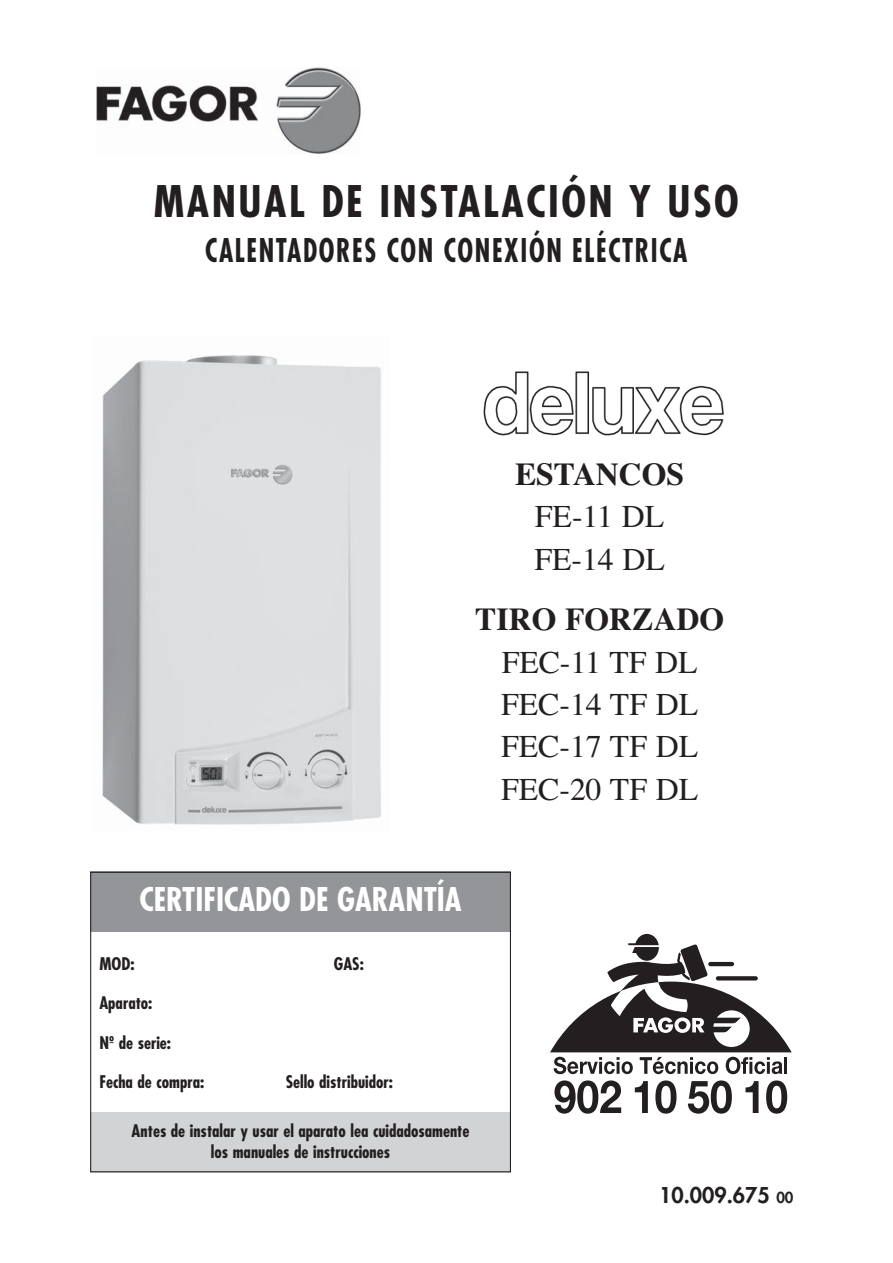
<style>
.page{position:relative;width:893px;height:1263px;background:#fff}
.page>*{position:absolute;margin:0;border:0;box-sizing:border-box;transform-origin:0 0}
.t1{font:700 condensed 42.45px "Futura";letter-spacing:.06em;color:#231f20}
.t2{font:31.8px/42.5px "Times";color:#231f20}
.t3{font:700 condensed 31.8px "Futura";letter-spacing:.06em;color:#231f20;scale:.85 1}
.t4{font:700 condensed 31.8px "Futura";color:#fff}
.t5{font:700 31.8px "Times";color:#231f20}
.t6{font:800 21.15px "Futura";color:#231f20}
.t7{font:700 condensed 16.95px/21.5px "Futura";color:#231f20;text-align:center}
.s1{font-size:14.85px}
</style>
<div class="page">
<img style="left:102px;top:355px;width:279px;height:470px">
<img style="left:483px;top:371px;width:241px;height:65px">
<div style="left:90px;top:1112px;width:421px;height:60px;background:#d1d3d4"></div>
<div style="left:90px;top:872px;width:421px;height:60px;background:#939598"></div>
<div style="left:90px;top:872px;width:421px;height:300px;border:1px solid #231f20"></div>
<svg style="left:554px;top:1080px;width:67px;height:34px"></svg>
<svg style="left:635px;top:1081px;width:13px;height:32px"></svg>
<svg style="left:655px;top:1080px;width:21px;height:34px"></svg>
<svg style="left:688px;top:1080px;width:44px;height:34px"></svg>
<svg style="left:745px;top:1081px;width:13px;height:32px"></svg>
<svg style="left:766px;top:1080px;width:21px;height:34px"></svg>
<svg style="left:550px;top:934px;width:242px;height:140px"></svg>
<hr style="left:784px;top:1057px;width:3px;height:17px;background:#231f20">
<img style="left:96px;top:67px;width:265px;height:86px">
<h1 class="t1" style="left:154px;top:183px;width:586px">MANUAL DE INSTALACIÓN Y USO</h1>
<h2 class="t3" style="left:205px;top:236px;width:569px">CALENTADORES CON CONEXIÓN ELÉCTRICA</h2>
<h2 class="t5" style="left:515px;top:463px;width:171px">ESTANCOS</h2>
<h2 class="t2" style="left:534px;top:498px;width:132px">FE-11 DL<br>FE-14 DL</h2>
<h2 class="t5" style="left:475px;top:608px;width:250px">TIRO FORZADO</h2>
<h2 class="t2" style="left:501px;top:644px;width:199px;text-align:justify">FEC-11 TF DL FEC-14 TF DL FEC-17 TF DL FEC-20 TF DL</h2>
<h2 class="t4" style="left:139px;top:886px;width:324px">CERTIFICADO DE GARANTÍA</h2>
<p class="t7" style="left:99px;top:954px;width:37px">MOD:</p>
<p class="t7" style="left:334px;top:954px;width:32px">GAS:</p>
<p class="t7" style="left:99px;top:994px;width:55px">Aparato:</p>
<p class="t7" style="left:99px;top:1033px;width:73px">Nº de serie:</p>
<p class="t7" style="left:99px;top:1073px;width:106px">Fecha de compra:</p>
<p class="t7" style="left:286px;top:1073px;width:109px">Sello distribuidor:</p>
<p class="t7" style="left:132px;top:1121px;width:339px">Antes de instalar y usar el aparato lea cuidadosamente los manuales de instrucciones</p>
<p class="t6" style="left:659px;top:1185px;width:136px">10.009.675 <span class="s1">00</span></p>
</div>
